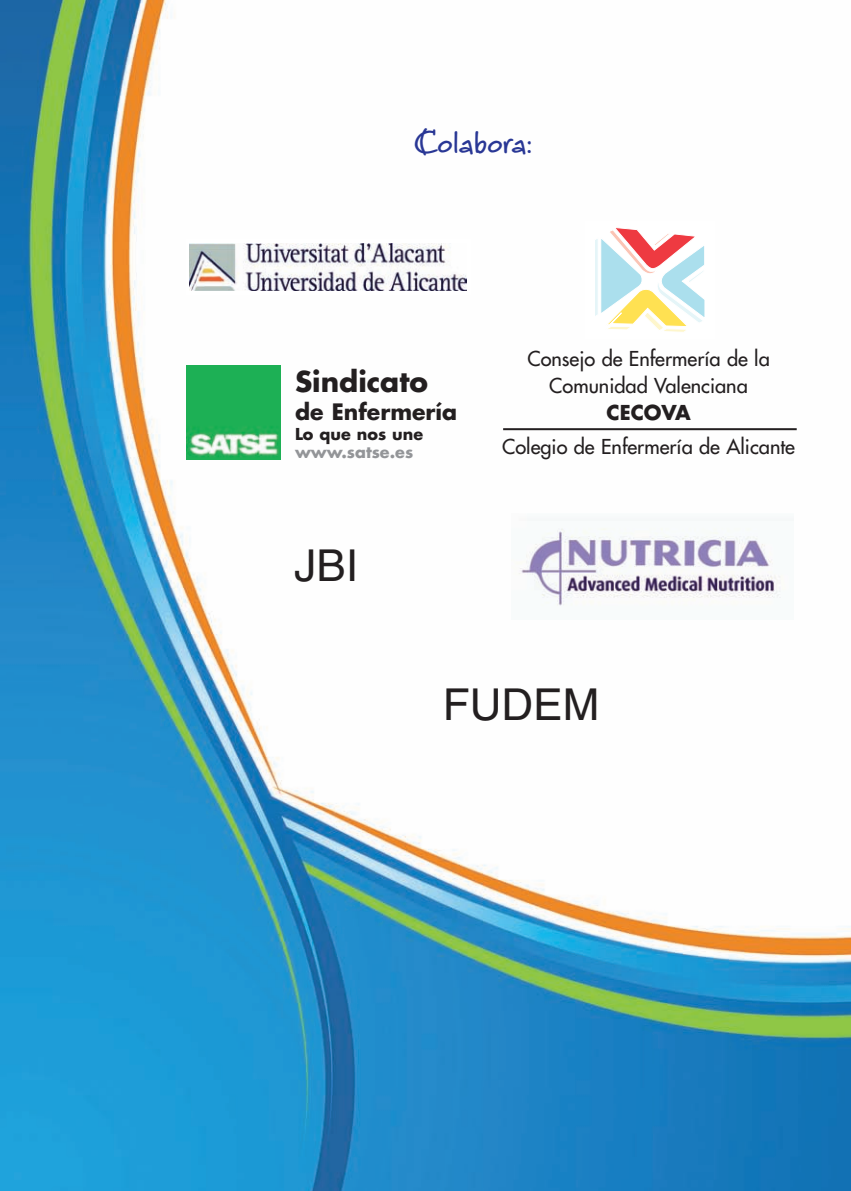
<style>
.page{position:relative;width:851px;height:1191px;background:#fff}
.page>*{position:absolute;margin:0;border:0;box-sizing:border-box;transform-origin:0 0}
.t1{font:44px "Helvetica";color:#231f20}
.t2{font:700 32px "Bruno JB";color:#293795}
.t3{font:700 28px "Futura";color:#231f20}
.t4{font:700 22px "Futura";color:#231f20}
.t5{font:20px/27.2px "Futura";color:#231f20;text-align:center}
.t6{font:700 20px "Futura";color:#231f20}
.t7{font:700 16px "Futura";color:#939598}
.t8{font:700 16px "Futura";color:#231f20}
</style>
<div class="page">
<img style="left:0;top:0;width:850px;height:1191px">
<div style="left:186px;top:239px;width:285px;height:56px;background:#fff"></div>
<img style="left:190px;top:244px;width:276px;height:47px">
<img style="left:186px;top:365px;width:94px;height:94px">
<div style="left:585px;top:221px;width:129px;height:117px;background:#fff"></div>
<svg style="left:595px;top:227px;width:110px;height:105px"></svg>
<hr style="left:503px;top:428px;width:293px;height:2px;background:#231f20">
<img style="left:511px;top:513px;width:282px;height:107px">
<h2 class="t2" style="left:414px;top:128px;width:120px">Colabora:</h2>
<h3 class="t3" style="left:295px;top:368px;width:134px">Sindicato</h3>
<p class="t4" style="left:295px;top:401px;width:164px">de Enfermería</p>
<p class="t8" style="left:295px;top:426px;width:130px">Lo que nos une</p>
<p class="t7" style="left:295px;top:444px;width:120px">www.satse.es</p>
<h1 class="t1" style="left:294px;top:549px;width:65px">JBI</h1>
<p class="t5" style="left:527px;top:346px;width:244px">Consejo de Enfermería de la<br>Comunidad Valenciana</p>
<p class="t6" style="left:606px;top:404px;width:86px">CECOVA</p>
<p class="t5" style="left:502px;top:435px;width:294px">Colegio de Enfermería de Alicante</p>
<h1 class="t1" style="left:443px;top:688px;width:158px">FUDEM</h1>
</div>
